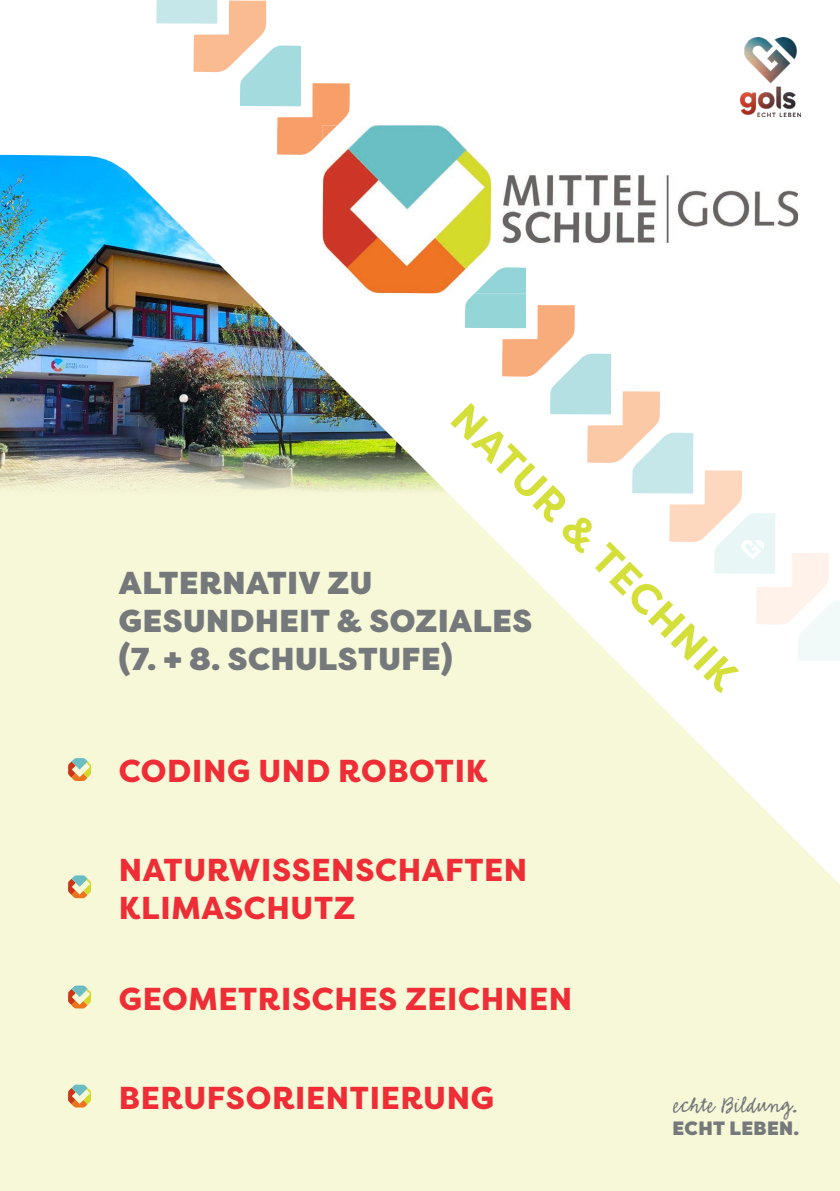
<style>
.page{position:relative;width:840px;height:1191px;background:#fff}
.page>*{position:absolute;margin:0;border:0;box-sizing:border-box;transform-origin:0 0}
.t1{font:700 41.8px "Filson Pro";color:#d5df39}
.t2{font:800 31.6px "Filson Pro";letter-spacing:.02em;color:#ee2d36}
.t3{font:900 31.6px "Filson Pro";letter-spacing:.02em;color:#76797b}
.t4{font:24.2px "Emmascript MVB Std";color:#76797b}
.t5{font:900 19.2px "Filson Pro";letter-spacing:.02em;color:#76797b}
</style>
<div class="page">
<div style="left:0;top:192px;width:839px;height:999px;background:#f6f8d8"></div>
<img style="left:349px;top:125px;width:448px;height:168px">
<svg style="left:156px;top:0;width:193px;height:155px"></svg>
<img style="left:322px;top:125px;width:15px;height:15px">
<img style="left:474px;top:267px;width:51px;height:26px">
<svg style="left:464px;top:293px;width:375px;height:368px"></svg>
<img style="left:740px;top:38px;width:60px;height:78px">
<img style="left:0;top:155px;width:451px;height:342px">
<svg style="left:68px;top:758px;width:23px;height:23px"></svg>
<svg style="left:68px;top:875px;width:23px;height:23px"></svg>
<svg style="left:68px;top:985px;width:23px;height:23px"></svg>
<svg style="left:68px;top:1084px;width:23px;height:23px"></svg>
<p class="t1" style="left:476px;top:392px;width:386px;rotate:45deg">NATUR &amp; TECHNIK</p>
<p class="t3" style="left:119px;top:563px;width:255px">ALTERNATIV ZU</p>
<p class="t3" style="left:119px;top:601px;width:414px">GESUNDHEIT &amp; SOZIALES</p>
<p class="t3" style="left:118px;top:639px;width:335px">(7. + 8. SCHULSTUFE)</p>
<p class="t2" style="left:119px;top:751px;width:370px">CODING UND ROBOTIK</p>
<p class="t2" style="left:119px;top:850px;width:409px">NATURWISSENSCHAFTEN</p>
<p class="t2" style="left:119px;top:888px;width:238px">KLIMASCHUTZ</p>
<p class="t2" style="left:119px;top:978px;width:454px">GEOMETRISCHES ZEICHNEN</p>
<p class="t2" style="left:119px;top:1077px;width:376px">BERUFSORIENTIERUNG</p>
<p class="t4" style="left:673px;top:1092px;width:127px">echte Bildung.</p>
<p class="t5" style="left:672px;top:1116px;width:128px">ECHT LEBEN.</p>
</div>
